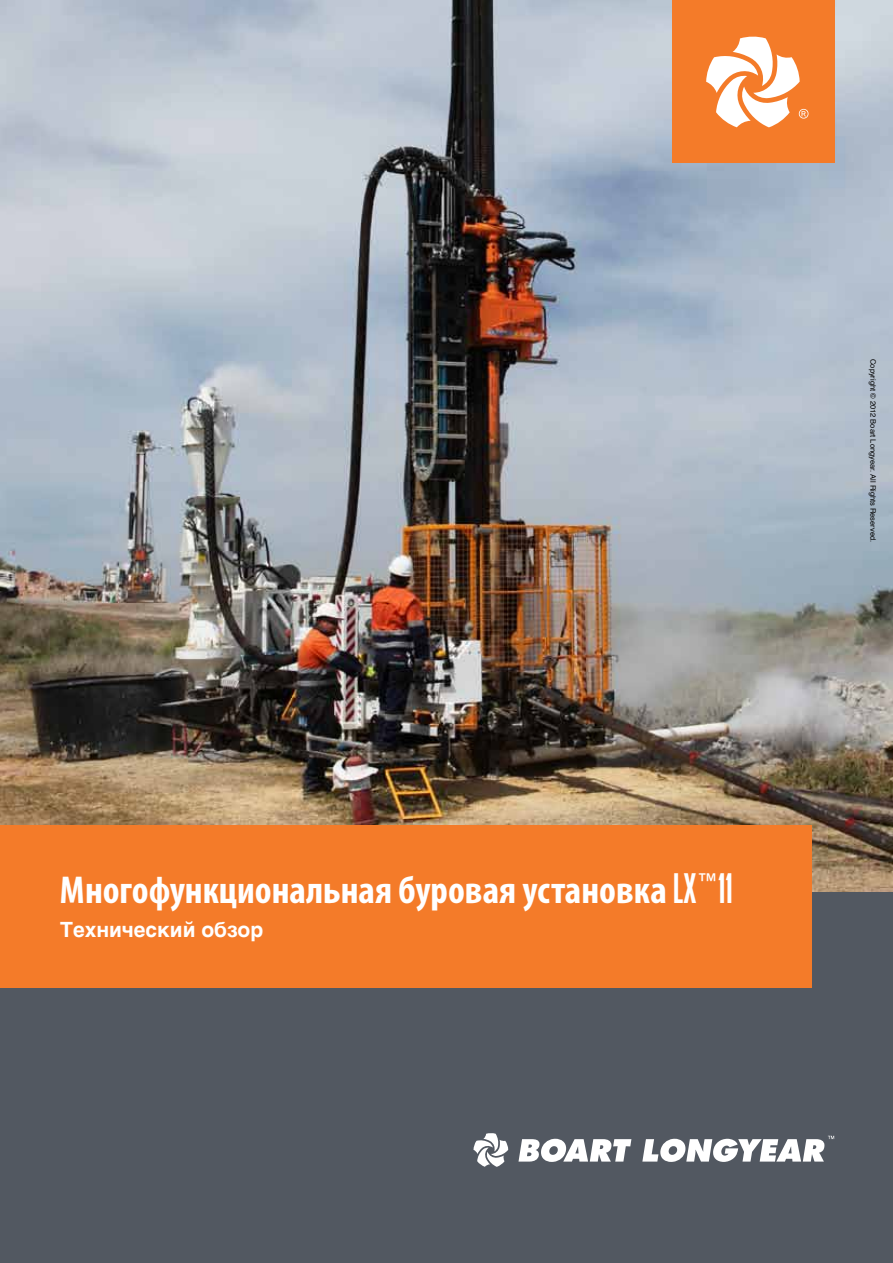
<style>
.page{position:relative;width:893px;height:1263px;background:#fff}
.page>*{position:absolute;margin:0;border:0;box-sizing:border-box;transform-origin:0 0}
.t1{font:700 condensed 39px "Myriad Pro";color:#fff}
.t2{font:700 21px "Helvetica";color:#fff}
.t3{font:7.5px "Helvetica";color:#000}
.s1{font-family:"Agency FB"}
</style>
<div class="page">
<img style="left:0;top:0;width:893px;height:892px">
<div style="left:0;top:892px;width:893px;height:371px;background:#525861"></div>
<div style="left:0;top:825px;width:812px;height:162px;background:#f47b29"></div>
<div style="left:672px;top:0;width:162px;height:162px;background:#f47b29"></div>
<svg style="left:706px;top:37px;width:102px;height:90px"></svg>
<svg style="left:518px;top:1139px;width:113px;height:23px"></svg>
<svg style="left:473px;top:1133px;width:35px;height:34px"></svg>
<svg style="left:642px;top:1136px;width:192px;height:26px"></svg>
<h1 class="t1" style="left:60px;top:866px;width:674px">Многофункциональная буровая установка <span class="s1">LX</span><sup>™</sup><span class="s1">11</span></h1>
<h2 class="t2" style="left:60px;top:912px;width:205px">Технический обзор</h2>
<p class="t3" style="left:879px;top:359px;width:185px;rotate:90deg">Copyright © 2012 Boart Longyear. All Rights Reserved.</p>
</div>
